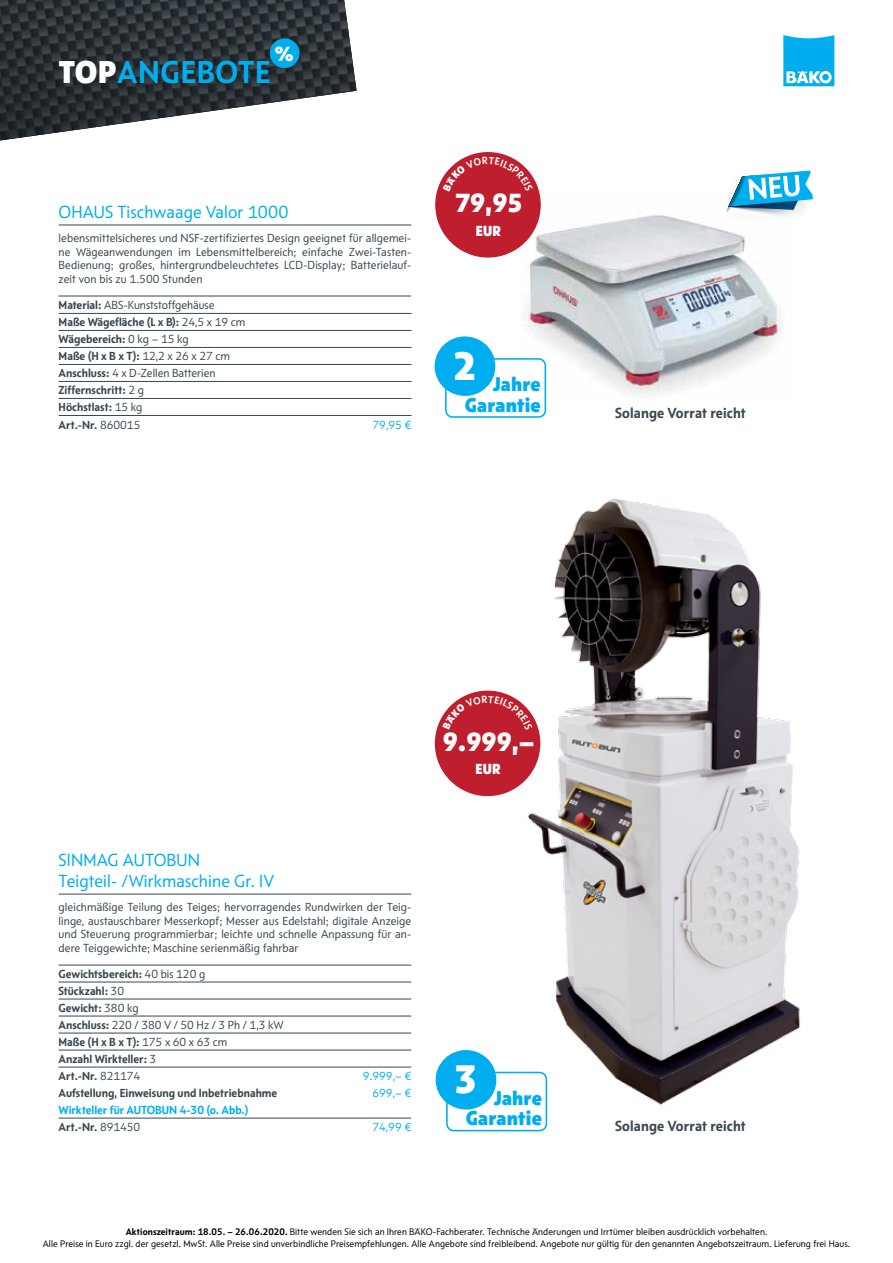
<style>
.page{position:relative;width:893px;height:1263px;background:#fff}
.page>*{position:absolute;margin:0;border:0;box-sizing:border-box;transform-origin:0 0}
.t1{font:800 40.8px "BAEK Otype";color:#fff}
.t2{font:700 32.4px "BAEK Otype";letter-spacing:.02em;color:#00aeef}
.t3{font:800 27px "BAEK Otype";color:#fff}
.t4{font:800 21px "BAEK Otype";color:#fff}
.t5{font:800 20.4px/20.4px "BAEK Otype";letter-spacing:.01em;color:#00aeef;text-align:right}
.t6{font:18px/21.6px "BAEK Otype";letter-spacing:.01em;color:#00aeef}
.t7{font:700 15px "BAEK Otype";letter-spacing:.01em;color:#39474f}
.t8{font:800 15px "BAEK Otype";letter-spacing:.01em;color:#fff}
.t9{font:12px/13.5px "BAEK Otype";letter-spacing:.01em;color:#39474f;text-align:justify}
.t10{font:700 12px/17.1px "BAEK Otype";color:#39474f}
.t11{font:700 12px/17.4px "BAEK Otype";color:#00aeef}
.t12{font:12px "BAEK Otype";color:#00aeef}
.t13{font:9.75px/12px "BAEK Otype";letter-spacing:.01em;color:#000;text-align:center}
.s1{font-weight:800;color:#fff}
.s2{font-weight:400}
.s3{color:#39474f}
.s4{font-weight:400;color:#39474f}
.s5{font-weight:700}
</style>
<div class="page">
<img style="left:522px;top:196px;width:262px;height:203px">
<img style="left:0;top:0;width:357px;height:140px">
<svg style="left:783px;top:35px;width:51px;height:51px"></svg>
<div style="left:270px;top:38px;width:29px;height:30px;background:#00aeef;border-radius:50%"></div>
<hr style="left:59px;top:1033px;width:352px;height:1px;background:#39474f">
<hr style="left:59px;top:1050px;width:352px;height:1px;background:#39474f">
<hr style="left:59px;top:1067px;width:352px;height:1px;background:#39474f">
<hr style="left:59px;top:1118px;width:352px;height:1px;background:#39474f">
<hr style="left:59px;top:999px;width:352px;height:1px;background:#39474f">
<hr style="left:59px;top:982px;width:352px;height:1px;background:#39474f">
<hr style="left:59px;top:1016px;width:352px;height:1px;background:#39474f">
<hr style="left:59px;top:894px;width:352px;height:1px;background:#39474f">
<hr style="left:59px;top:965px;width:352px;height:1px;background:#39474f">
<img style="left:491px;top:498px;width:310px;height:607px">
<svg style="left:724px;top:170px;width:89px;height:53px"></svg>
<div style="left:435px;top:691px;width:105px;height:105px;background:#be1e2d;border-radius:50%"></div>
<div style="left:435px;top:152px;width:106px;height:106px;background:#be1e2d;border-radius:50%"></div>
<svg style="left:434px;top:336px;width:113px;height:82px"></svg>
<hr style="left:59px;top:313px;width:353px;height:1px;background:#39474f">
<hr style="left:59px;top:330px;width:353px;height:1px;background:#39474f">
<hr style="left:59px;top:347px;width:353px;height:1px;background:#39474f">
<hr style="left:59px;top:364px;width:353px;height:1px;background:#39474f">
<hr style="left:59px;top:381px;width:353px;height:1px;background:#39474f">
<hr style="left:59px;top:398px;width:353px;height:1px;background:#39474f">
<hr style="left:59px;top:415px;width:353px;height:1px;background:#39474f">
<hr style="left:59px;top:225px;width:352px;height:1px;background:#39474f">
<hr style="left:59px;top:296px;width:352px;height:1px;background:#39474f">
<svg style="left:435px;top:1049px;width:113px;height:83px"></svg>
<svg style="left:443px;top:695px;width:90px;height:22px"></svg>
<svg style="left:443px;top:157px;width:90px;height:20px"></svg>
<h3 class="t4" style="left:275px;top:40px;width:21px">%</h3>
<h2 class="t2" style="left:59px;top:52px;width:214px"><span class="s1">TOP</span>ANGEBOTE</h2>
<h3 class="t6" style="left:59px;top:201px;width:231px">OHAUS Tischwaage Valor 1000</h3>
<p class="t9" style="left:59px;top:231px;width:354px">lebensmittelsicheres und NSF-zertifiziertes Design geeignet für allgemei&shy;ne Wägeanwendungen im Lebensmittelbereich; einfache Zwei-Tasten-Bedienung; großes, hintergrundbeleuchtetes LCD-Display; Batterielauf&shy;zeit von bis zu 1.500 Stunden</p>
<p class="t10" style="left:59px;top:296px;width:188px">Material: <span class="s2">ABS-Kunststoffgehäuse<br></span>Maße Wägefläche (L x B): <span class="s2">24,5 x 19 cm<br></span>Wägebereich: <span class="s2">0 kg – 15 kg<br></span>Maße (H x B x T): <span class="s2">12,2 x 26 x 27 cm<br></span>Anschluss: <span class="s2">4 x D-Zellen Batterien<br></span>Ziffernschritt: <span class="s2">2 g<br></span>Höchstlast: <span class="s2">15 kg<br></span>Art.-Nr. <span class="s2">860015</span></p>
<p class="t12" style="left:373px;top:417px;width:40px">79,95 €</p>
<h3 class="t3" style="left:455px;top:185px;width:69px">79,95</h3>
<p class="t8" style="left:476px;top:221px;width:27px">EUR</p>
<h1 class="t1" style="left:454px;top:339px;width:24px">2</h1>
<h3 class="t5" style="left:465px;top:374px;width:78px">Jahre<br>Garantie</h3>
<p class="t7" style="left:615px;top:404px;width:132px">Solange Vorrat reicht</p>
<h3 class="t6" style="left:59px;top:849px;width:217px">SINMAG AUTOBUN<br>Teigteil- /Wirkmaschine Gr. IV</h3>
<p class="t9" style="left:59px;top:900px;width:354px">gleichmäßige Teilung des Teiges; hervorragendes Rundwirken der Teig&shy;linge, austauschbarer Messerkopf; Messer aus Edelstahl; digitale Anzeige und Steuerung programmierbar; leichte und schnelle Anpassung für an&shy;dere Teiggewichte; Maschine serienmäßig fahrbar</p>
<p class="t10" style="left:59px;top:965px;width:227px">Gewichtsbereich: <span class="s2">40 bis 120 g<br></span>Stückzahl: <span class="s2">30<br></span>Gewicht: <span class="s2">380 kg<br></span>Anschluss: <span class="s2">220 / 380 V / 50 Hz / 3 Ph / 1,3 kW<br></span>Maße (H x B x T): <span class="s2">175 x 60 x 63 cm<br></span>Anzahl Wirkteller: <span class="s2">3<br></span>Art.-Nr. <span class="s2">821174</span></p>
<p class="t12" style="left:363px;top:1069px;width:50px">9.999,– €</p>
<p class="t10" style="left:59px;top:1084px;width:220px">Aufstellung, Einweisung und Inbetriebnahme</p>
<p class="t12" style="left:372px;top:1086px;width:40px">699,– €</p>
<p class="t11" style="left:59px;top:1101px;width:191px">Wirkteller für AUTOBUN 4-30 (o. Abb.)<br><span class="s3">Art.-Nr.</span> <span class="s4">891450</span></p>
<p class="t12" style="left:372px;top:1120px;width:40px">74,99 €</p>
<h3 class="t3" style="left:443px;top:724px;width:93px">9.999,–</h3>
<p class="t8" style="left:476px;top:759px;width:27px">EUR</p>
<h1 class="t1" style="left:455px;top:1053px;width:24px">3</h1>
<h3 class="t5" style="left:466px;top:1087px;width:78px">Jahre<br>Garantie</h3>
<p class="t7" style="left:615px;top:1117px;width:132px">Solange Vorrat reicht</p>
<p class="t13" style="left:43px;top:1225px;width:809px"><span class="s5">Aktionszeitraum: 18.05. – 26.06.2020.</span> Bitte wenden Sie sich an Ihren BÄKO-Fachberater. Technische Änderungen und Irrtümer bleiben ausdrücklich vorbehalten.<br>Alle Preise in Euro zzgl. der gesetzl. MwSt. Alle Preise sind unverbindliche Preisempfehlungen. Alle Angebote sind freibleibend. Angebote nur gültig für den genannten Angebotszeitraum. Lieferung frei Haus.</p>
</div>
